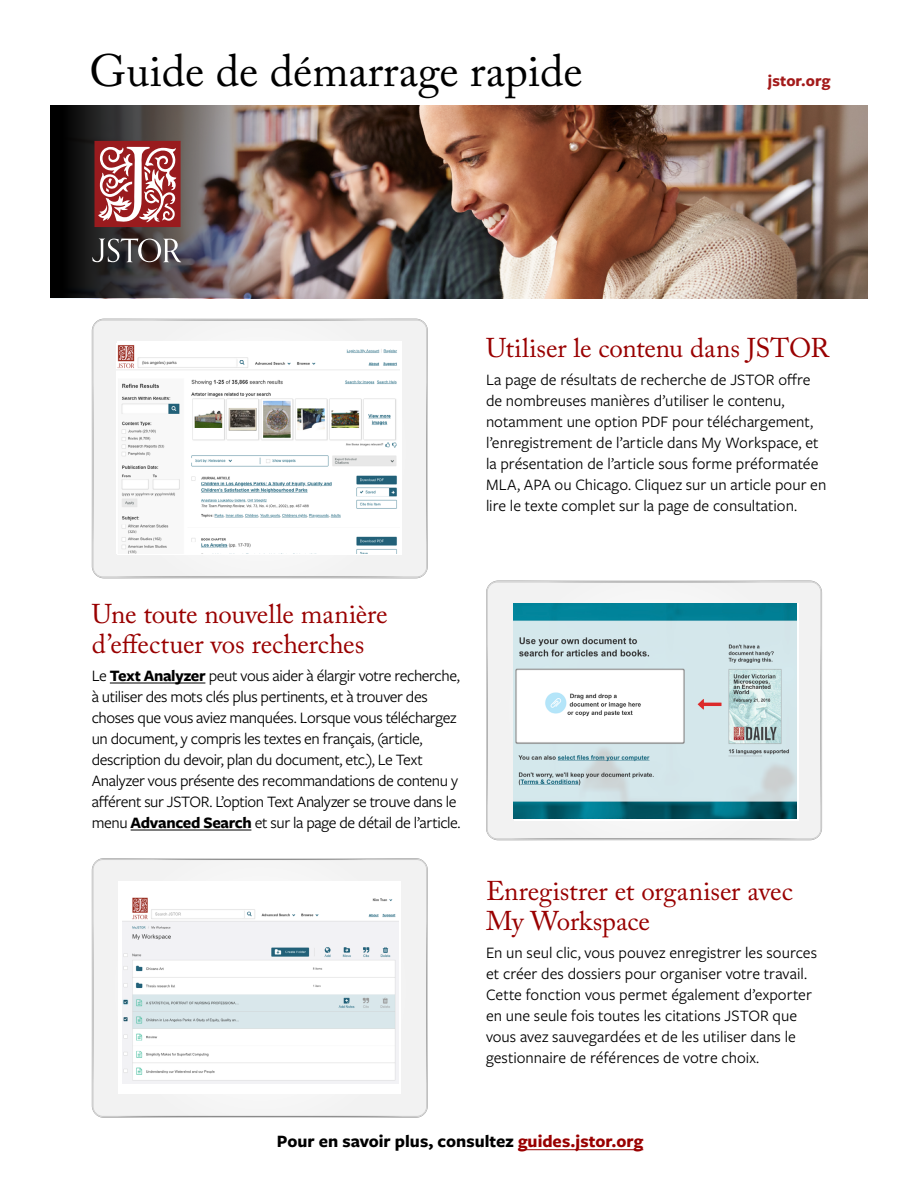
<style>
.page{position:relative;width:918px;height:1188px;background:#fff}
.page>*{position:absolute;margin:0;border:0;box-sizing:border-box;transform-origin:0 0}
.t1{font:45px "Adobe Caslon Pro";color:#000}
.t2{font:27px/30px "Adobe Caslon Pro";letter-spacing:-.005em;color:#900}
.t3{font:700 18px "Freight Sans Pro";color:#000}
.t4{font:16.5px/21px "Freight Sans Pro";letter-spacing:-.005em;color:#000}
.t5{font:16.5px/21px "Freight Sans Pro";letter-spacing:-.025em;color:#000}
.t6{font:700 16.5px "Freight Sans Pro";letter-spacing:.005em;color:#a31a1a}
.s1{font-weight:700}
.s2{color:#900}
</style>
<div class="page">
<hr style="left:110px;top:683px;width:95px;height:1px;background:#000">
<hr style="left:131px;top:830px;width:120px;height:1px;background:#000">
<svg style="left:488px;top:582px;width:332px;height:256px"></svg>
<img style="left:513px;top:603px;width:283px;height:215px">
<div style="left:94px;top:860px;width:332px;height:256px;background:#f2f2f2"></div>
<svg style="left:117px;top:880px;width:285px;height:216px"></svg>
<svg style="left:122px;top:883px;width:277px;height:208px"></svg>
<img style="left:122px;top:897px;width:277px;height:187px">
<img style="left:51px;top:105px;width:816px;height:193px">
<img style="left:51px;top:106px;width:356px;height:192px">
<div style="left:94px;top:321px;width:332px;height:255px;background:#f2f2f2"></div>
<div style="left:118px;top:341px;width:284px;height:214px;background:#fff"></div>
<img style="left:116px;top:344px;width:284px;height:210px">
<hr style="left:518px;top:1149px;width:125px;height:1px;background:#900">
<svg style="left:92px;top:239px;width:89px;height:23px;background:#676465"></svg>
<svg style="left:95px;top:141px;width:86px;height:86px"></svg>
<h1 class="t1" style="left:90px;top:44px;width:495px">Guide de démarrage rapide</h1>
<p class="t6" style="left:768px;top:69px;width:64px">jstor.org</p>
<h2 class="t2" style="left:486px;top:333px;width:345px">Utiliser le contenu dans JSTOR</h2>
<p class="t4" style="left:486px;top:369px;width:342px">La page de résultats de recherche de JSTOR offre de nombreuses manières d’utiliser le contenu, notamment une option PDF pour téléchargement, l’enregistrement de l’article dans My Workspace, et la présentation de l’article sous forme préformatée MLA, APA ou Chicago. Cliquez sur un article pour en lire le texte complet sur la page de consultation.</p>
<h2 class="t2" style="left:92px;top:599px;width:297px">Une toute nouvelle manière d’effectuer vos recherches</h2>
<p class="t5" style="left:92px;top:664px;width:370px">Le <span class="s1">Text Analyzer</span> peut vous aider à élargir votre recherche, à utiliser des mots clés plus pertinents, et à trouver des choses que vous aviez manquées. Lorsque vous téléchargez un document, y compris les textes en français, (article, description du devoir, plan du document, etc.), Le Text Analyzer vous présente des recommandations de contenu y afférent sur JSTOR. L’option Text Analyzer se trouve dans le menu <span class="s1">Advanced Search</span> et sur la page de détail de l’article.</p>
<h2 class="t2" style="left:486px;top:876px;width:308px">Enregistrer et organiser avec<br>My Workspace</h2>
<p class="t4" style="left:486px;top:941px;width:333px">En un seul clic, vous pouvez enregistrer les sources et créer des dossiers pour organiser votre travail.<br>Cette fonction vous permet également d’exporter en une seule fois toutes les citations JSTOR que vous avez sauvegardées et de les utiliser dans le gestionnaire de références de votre choix.</p>
<p class="t3" style="left:277px;top:1129px;width:368px">Pour en savoir plus, consultez <span class="s2">guides.jstor.org</span></p>
</div>
